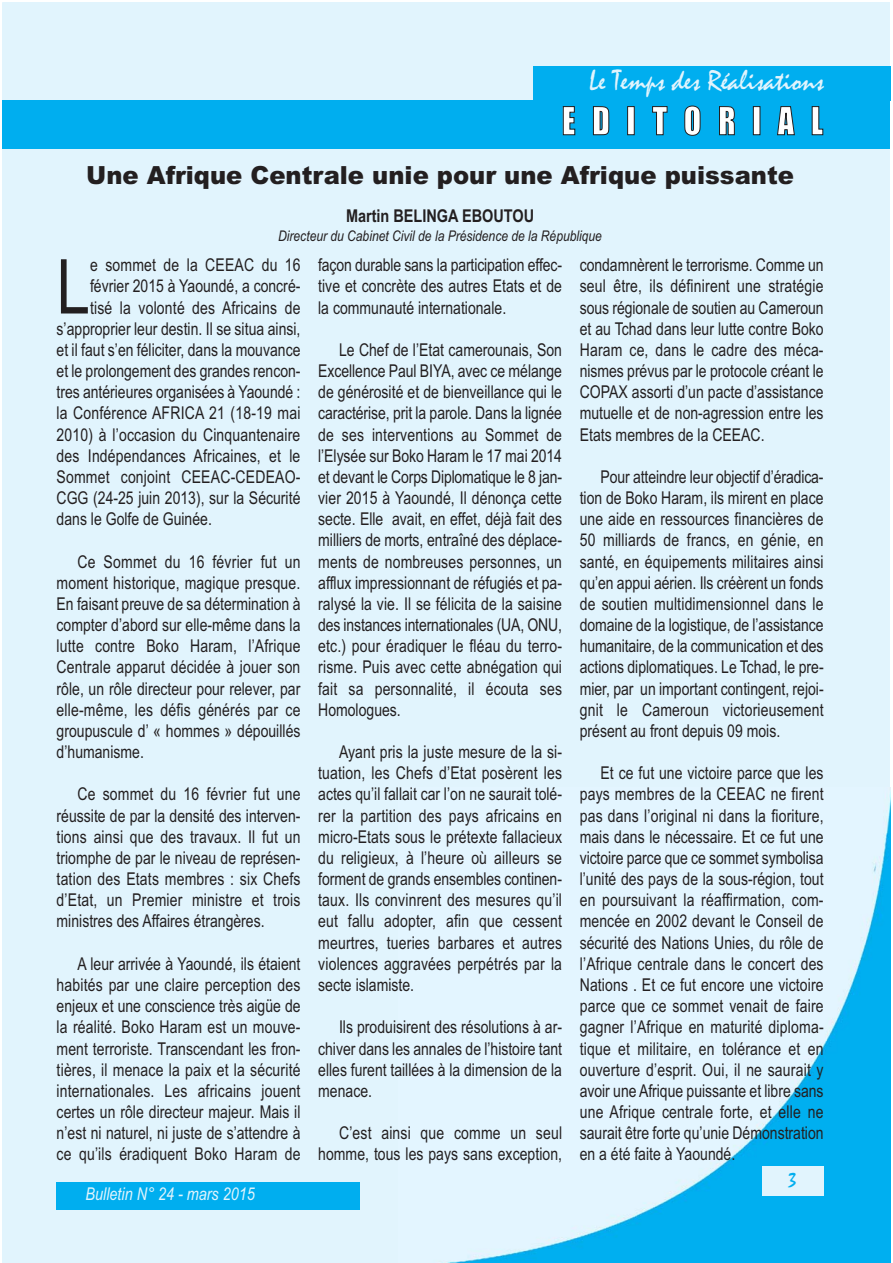
<style>
.page{position:relative;width:893px;height:1263px;background:#fff}
.page>*{position:absolute;margin:0;border:0;box-sizing:border-box;transform-origin:0 0}
.t1{font:75.75px "Arial Narrow";color:#231f20}
.t2{font:35.55px "Impact";letter-spacing:.51em;color:#fff;scale:.91 1}
.t3{font:29.4px "Mistral";color:#e1f4fd}
.t4{font:900 25.05px "Arial";color:#231f20}
.t5{font:20.55px "Mistral";color:#00aeef}
.t6{font:17.7px/21.1px "Arial Narrow";color:#231f20;text-align:justify}
.t7{font:italic 17.7px "Arial Narrow";color:#e1f4fd}
.t8{font:700 17.7px "Arial Narrow";color:#231f20}
.t9{font:italic 14.7px "Arial Narrow";color:#231f20}
</style>
<div class="page">
<div style="left:4px;top:2px;width:886px;height:1261px;background:#e1f4fd"></div>
<hr style="left:2px;top:2px;width:2px;height:1261px;background:#e1f4fd">
<div style="left:57px;top:1182px;width:303px;height:27px;background:#00aeef"></div>
<div style="left:533px;top:66px;width:357px;height:34px;background:#00aeef"></div>
<img style="left:447px;top:803px;width:443px;height:460px">
<div style="left:761px;top:1167px;width:62px;height:29px;background:#e1f4fd"></div>
<div style="left:2px;top:100px;width:888px;height:48px;background:#00aeef"></div>
<h3 class="t3" style="left:589px;top:69px;width:236px">Le Temps des Réalisations</h3>
<h2 class="t2" style="left:562px;top:109px;width:288px">EDITORIAL</h2>
<h3 class="t4" style="left:86px;top:166px;width:709px">Une Afrique Centrale unie pour une Afrique puissante</h3>
<p class="t8" style="left:346px;top:209px;width:190px">Martin BELINGA EBOUTOU</p>
<p class="t9" style="left:278px;top:230px;width:325px">Directeur du Cabinet Civil de la Présidence de la République</p>
<h1 class="t1" style="left:57px;top:259px;width:35px">L</h1>
<p class="t6" style="left:90px;top:256px;width:212px">e sommet de la CEEAC du 16</p>
<p class="t6" style="left:90px;top:277px;width:212px">février 2015 à Yaoundé, a concré-</p>
<p class="t6" style="left:90px;top:298px;width:212px">tisé la volonté des Africains de</p>
<p class="t6" style="left:57px;top:320px;width:245px">s’approprier leur destin. Il se situa ainsi,</p>
<p class="t6" style="left:57px;top:341px;width:245px">et il faut s’en féliciter, dans la mouvance</p>
<p class="t6" style="left:57px;top:362px;width:245px">et le prolongement des grandes rencon-</p>
<p class="t6" style="left:57px;top:383px;width:245px">tres antérieures organisées à Yaoundé :</p>
<p class="t6" style="left:57px;top:404px;width:245px">la Conférence AFRICA 21 (18-19 mai</p>
<p class="t6" style="left:57px;top:425px;width:245px">2010) à l’occasion du Cinquantenaire</p>
<p class="t6" style="left:57px;top:447px;width:245px">des Indépendances Africaines, et le</p>
<p class="t6" style="left:57px;top:468px;width:245px">Sommet conjoint CEEAC-CEDEAO-</p>
<p class="t6" style="left:57px;top:489px;width:245px">CGG (24-25 juin 2013), sur la Sécurité</p>
<p class="t6" style="left:57px;top:510px;width:157px">dans le Golfe de Guinée.</p>
<p class="t6" style="left:57px;top:553px;width:245px;text-indent:21px">Ce Sommet du 16 février fut un moment historique, magique presque.<br>En faisant preuve de sa détermination à compter d’abord sur elle-même dans la lutte contre Boko Haram, l’Afrique Centrale apparut décidée à jouer son rôle, un rôle directeur pour relever, par elle-même, les défis générés par ce groupuscule d’ « hommes » dépouillés d’humanisme.</p>
<p class="t6" style="left:57px;top:785px;width:245px;text-indent:21px">Ce sommet du 16 février fut une réussite de par la densité des interven&shy;tions ainsi que des travaux. Il fut un triomphe de par le niveau de représen&shy;tation des Etats membres : six Chefs d’Etat, un Premier ministre et trois ministres des Affaires étrangères.</p>
<p class="t6" style="left:57px;top:955px;width:245px;text-indent:21px">A leur arrivée à Yaoundé, ils étaient habités par une claire perception des enjeux et une conscience très aigüe de la réalité. Boko Haram est un mouve&shy;ment terroriste. Transcendant les fron&shy;tières, il menace la paix et la sécurité internationales. Les africains jouent certes un rôle directeur majeur. Mais il n’est ni naturel, ni juste de s’attendre à ce qu’ils éradiquent Boko Haram de</p>
<p class="t7" style="left:86px;top:1188px;width:170px">Bulletin N° 24 - mars 2015</p>
<p class="t6" style="left:318px;top:256px;width:245px">façon durable sans la participation effec&shy;tive et concrète des autres Etats et de la communauté internationale.</p>
<p class="t6" style="left:318px;top:341px;width:245px;text-indent:21px">Le Chef de l’Etat camerounais, Son Excellence Paul BIYA, avec ce mélange de générosité et de bienveillance qui le caractérise, prit la parole. Dans la lignée de ses interventions au Sommet de l’Elysée sur Boko Haram le 17 mai 2014 et devant le Corps Diplomatique le 8 jan&shy;vier 2015 à Yaoundé, Il dénonça cette secte. Elle avait, en effet, déjà fait des milliers de morts, entraîné des déplace&shy;ments de nombreuses personnes, un afflux impressionnant de réfugiés et pa&shy;ralysé la vie. Il se félicita de la saisine des instances internationales (UA, ONU, etc.) pour éradiquer le fléau du terro&shy;risme. Puis avec cette abnégation qui fait sa personnalité, il écouta ses Homologues.</p>
<p class="t6" style="left:318px;top:743px;width:245px;text-indent:21px">Ayant pris la juste mesure de la si&shy;tuation, les Chefs d’Etat posèrent les actes qu’il fallait car l’on ne saurait tolé&shy;rer la partition des pays africains en micro-Etats sous le prétexte fallacieux du religieux, à l’heure où ailleurs se forment de grands ensembles continen&shy;taux. Ils convinrent des mesures qu’il eut fallu adopter, afin que cessent meurtres, tueries barbares et autres violences aggravées perpétrés par la secte islamiste.</p>
<p class="t6" style="left:318px;top:1018px;width:245px;text-indent:21px">Ils produisirent des résolutions à ar&shy;chiver dans les annales de l’histoire tant elles furent taillées à la dimension de la menace.</p>
<p class="t6" style="left:318px;top:1124px;width:245px;text-align:right">C’est ainsi que comme un seul homme, tous les pays sans exception,</p>
<p class="t6" style="left:580px;top:256px;width:245px">condamnèrent le terrorisme. Comme un seul être, ils définirent une stratégie sous régionale de soutien au Cameroun et au Tchad dans leur lutte contre Boko Haram ce, dans le cadre des méca&shy;nismes prévus par le protocole créant le COPAX assorti d’un pacte d’assistance mutuelle et de non-agression entre les Etats membres de la CEEAC.</p>
<p class="t6" style="left:580px;top:468px;width:245px;text-indent:21px">Pour atteindre leur objectif d’éradica&shy;tion de Boko Haram, ils mirent en place une aide en ressources financières de 50 milliards de francs, en génie, en santé, en équipements militaires ainsi qu’en appui aérien. Ils créèrent un fonds de soutien multidimensionnel dans le domaine de la logistique, de l’assistance humanitaire, de la communication et des actions diplomatiques. Le Tchad, le pre&shy;mier, par un important contingent, rejoi&shy;gnit le Cameroun victorieusement présent au front depuis 09 mois.</p>
<p class="t6" style="left:580px;top:764px;width:245px;text-indent:21px">Et ce fut une victoire parce que les pays membres de la CEEAC ne firent pas dans l’original ni dans la fioriture, mais dans le nécessaire. Et ce fut une victoire parce que ce sommet symbolisa l’unité des pays de la sous-région, tout en poursuivant la réaffirmation, com&shy;mencée en 2002 devant le Conseil de sécurité des Nations Unies, du rôle de l’Afrique centrale dans le concert des Nations . Et ce fut encore une victoire parce que ce sommet venait de faire gagner l’Afrique en maturité diploma&shy;tique et militaire, en tolérance et en ouverture d’esprit. Oui, il ne saurait y avoir une Afrique puissante et libre sans une Afrique centrale forte, et elle ne saurait être forte qu’unie Démonstration en a été faite à Yaoundé.</p>
<p class="t5" style="left:788px;top:1171px;width:9px">3</p>
</div>
